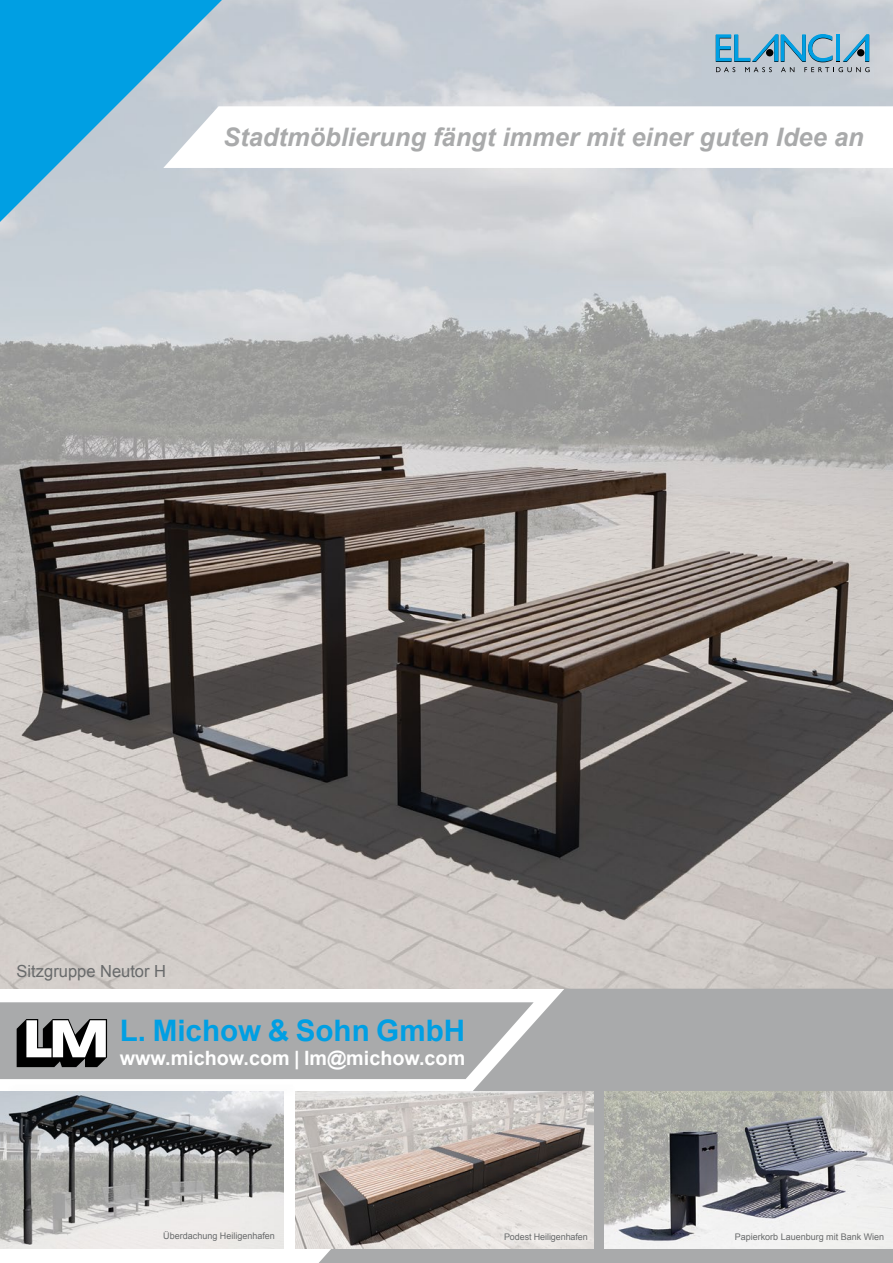
<style>
.page{position:relative;width:893px;height:1263px;background:#fff}
.page>*{position:absolute;margin:0;border:0;box-sizing:border-box;transform-origin:0 0}
.t1{font:700 29.7px "Arial";color:#009fe3}
.t2{font:italic 700 25.5px "Arial";color:#a9aaab}
.t3{font:700 19.8px "Arial";color:#fff}
.t4{font:16.65px "Arial";color:#686a6b}
.t5{font:9.15px "Arial";color:#686a6b}
</style>
<div class="page">
<img style="left:0;top:0;width:893px;height:989px">
<svg style="left:0;top:0;width:222px;height:222px;background:#5ab3dc"></svg>
<div style="left:6px;top:1082px;width:293px;height:15px;background:#000;opacity:.75"></div>
<img style="left:0;top:1092px;width:283px;height:156px">
<svg style="left:716px;top:34px;width:154px;height:38px;background:#86b1c7"></svg>
<svg style="left:163px;top:106px;width:730px;height:62px"></svg>
<svg style="left:319px;top:989px;width:574px;height:274px;background:#b2b3b4"></svg>
<img style="left:296px;top:1092px;width:297px;height:156px">
<div style="left:495px;top:1223px;width:102px;height:27px;background:#eae6e3"></div>
<img style="left:605px;top:1092px;width:288px;height:156px">
<svg style="left:0;top:1002px;width:534px;height:77px;background:#a8a8a9"></svg>
<h2 class="t2" style="left:223px;top:120px;width:642px">Stadtmöblierung fängt immer mit einer guten Idee an</h2>
<h3 class="t4" style="left:17px;top:960px;width:151px">Sitzgruppe Neutor H</h3>
<h1 class="t1" style="left:120px;top:1011px;width:347px">L. Michow &amp; Sohn GmbH</h1>
<h3 class="t3" style="left:120px;top:1045px;width:347px">www.michow.com | lm@michow.com</h3>
<p class="t5" style="left:163px;top:1230px;width:113px">Überdachung Heiligenhafen</p>
<p class="t5" style="left:504px;top:1230px;width:85px">Podest Heiligenhafen</p>
<p class="t5" style="left:735px;top:1230px;width:151px">Papierkorb Lauenburg mit Bank Wien</p>
</div>
